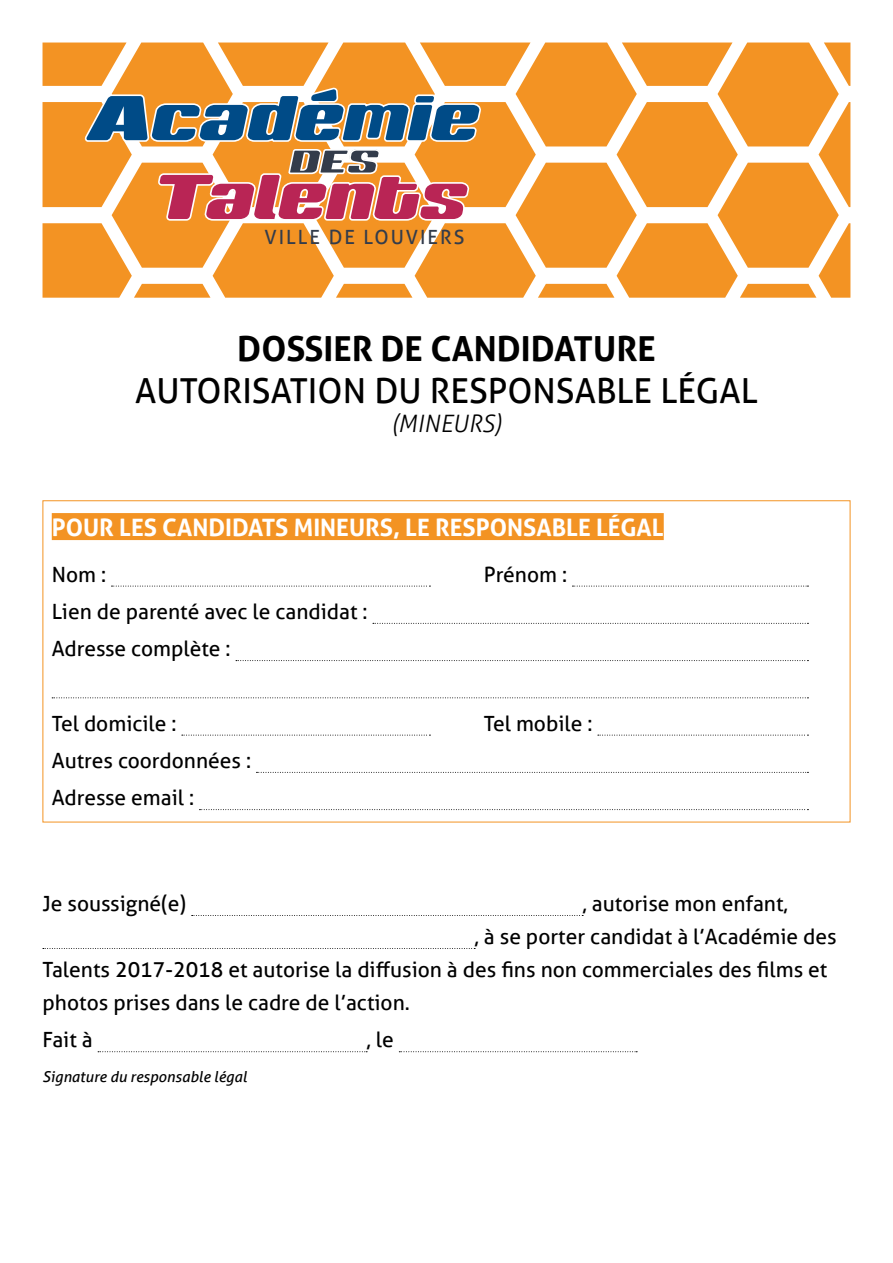
<style>
.page{position:relative;width:893px;height:1263px;background:#fff}
.page>*{position:absolute;margin:0;border:0;box-sizing:border-box;transform-origin:0 0}
.t1{font:italic 500 73.5px "Sneakers Pro";color:#004b87}
.t2{font:italic 500 73.5px "Sneakers Pro";color:#b92555}
.t3{font:italic 500 39.15px "Sneakers Pro";color:#333c4b}
.t4{font:34.5px "Aller";color:#000}
.t5{font:700 34.5px "Aller";color:#000}
.t6{font:700 24px "Aller";color:#fff}
.t7{font:italic 300 24px "Aller";color:#000}
.t8{font:21px/37.2px "Aller";color:#000}
.t9{font:19.65px "Aller";letter-spacing:.1em;color:#333c4b}
.t10{font:italic 15px "Aller";color:#000}
</style>
<div class="page">
<div style="left:52px;top:513px;width:612px;height:27px;background:#f39323"></div>
<svg style="left:111px;top:586px;width:319px;height:1px"></svg>
<svg style="left:572px;top:586px;width:236px;height:1px"></svg>
<svg style="left:373px;top:623px;width:435px;height:1px"></svg>
<svg style="left:236px;top:660px;width:572px;height:1px"></svg>
<svg style="left:52px;top:697px;width:756px;height:1px"></svg>
<svg style="left:182px;top:735px;width:248px;height:1px"></svg>
<svg style="left:598px;top:735px;width:210px;height:1px"></svg>
<svg style="left:256px;top:772px;width:552px;height:1px"></svg>
<svg style="left:199px;top:809px;width:609px;height:1px"></svg>
<svg style="left:43px;top:43px;width:807px;height:255px;fill:#f39323"></svg>
<svg style="left:86px;top:83px;width:396px;height:146px"></svg>
<svg style="left:192px;top:915px;width:391px;height:1px"></svg>
<svg style="left:43px;top:948px;width:432px;height:1px"></svg>
<svg style="left:98px;top:1051px;width:269px;height:1px"></svg>
<svg style="left:399px;top:1051px;width:238px;height:1px"></svg>
<h1 class="t1" style="left:85px;top:66px;width:392px">Académie</h1>
<h1 class="t2" style="left:151px;top:145px;width:314px">Talents</h1>
<h2 class="t3" style="left:288px;top:134px;width:91px">DES</h2>
<p class="t9" style="left:265px;top:225px;width:201px">VILLE DE LOUVIERS</p>
<h3 class="t5" style="left:237px;top:328px;width:420px">DOSSIER DE CANDIDATURE</h3>
<h3 class="t4" style="left:135px;top:370px;width:624px">AUTORISATION DU RESPONSABLE LÉGAL</h3>
<p class="t7" style="left:391px;top:409px;width:112px">(MINEURS)</p>
<p class="t6" style="left:52px;top:512px;width:613px">POUR LES CANDIDATS MINEURS, LE RESPONSABLE LÉGAL</p>
<p class="t8" style="left:52px;top:555px;width:56px">Nom :</p>
<p class="t8" style="left:484px;top:555px;width:85px">Prénom :</p>
<p class="t8" style="left:52px;top:593px;width:317px">Lien de parenté avec le candidat :<br>Adresse complète :</p>
<p class="t8" style="left:52px;top:704px;width:126px">Tel domicile :</p>
<p class="t8" style="left:484px;top:704px;width:110px">Tel mobile :</p>
<p class="t8" style="left:52px;top:742px;width:201px">Autres coordonnées :<br>Adresse email :</p>
<p class="t8" style="left:43px;top:885px;width:145px">Je soussigné(e)</p>
<p class="t8" style="left:582px;top:885px;width:207px">, autorise mon enfant,</p>
<p class="t8" style="left:474px;top:918px;width:364px">, à se porter candidat à l’Académie des</p>
<p class="t8" style="left:43px;top:951px;width:786px">Talents 2017-2018 et autorise la diffusion à des fins non commerciales des films et</p>
<p class="t8" style="left:43px;top:984px;width:369px">photos prises dans le cadre de l’action.</p>
<p class="t8" style="left:43px;top:1021px;width:52px">Fait à</p>
<p class="t8" style="left:366px;top:1021px;width:29px">, le</p>
<p class="t10" style="left:43px;top:1068px;width:206px">Signature du responsable légal</p>
</div>
